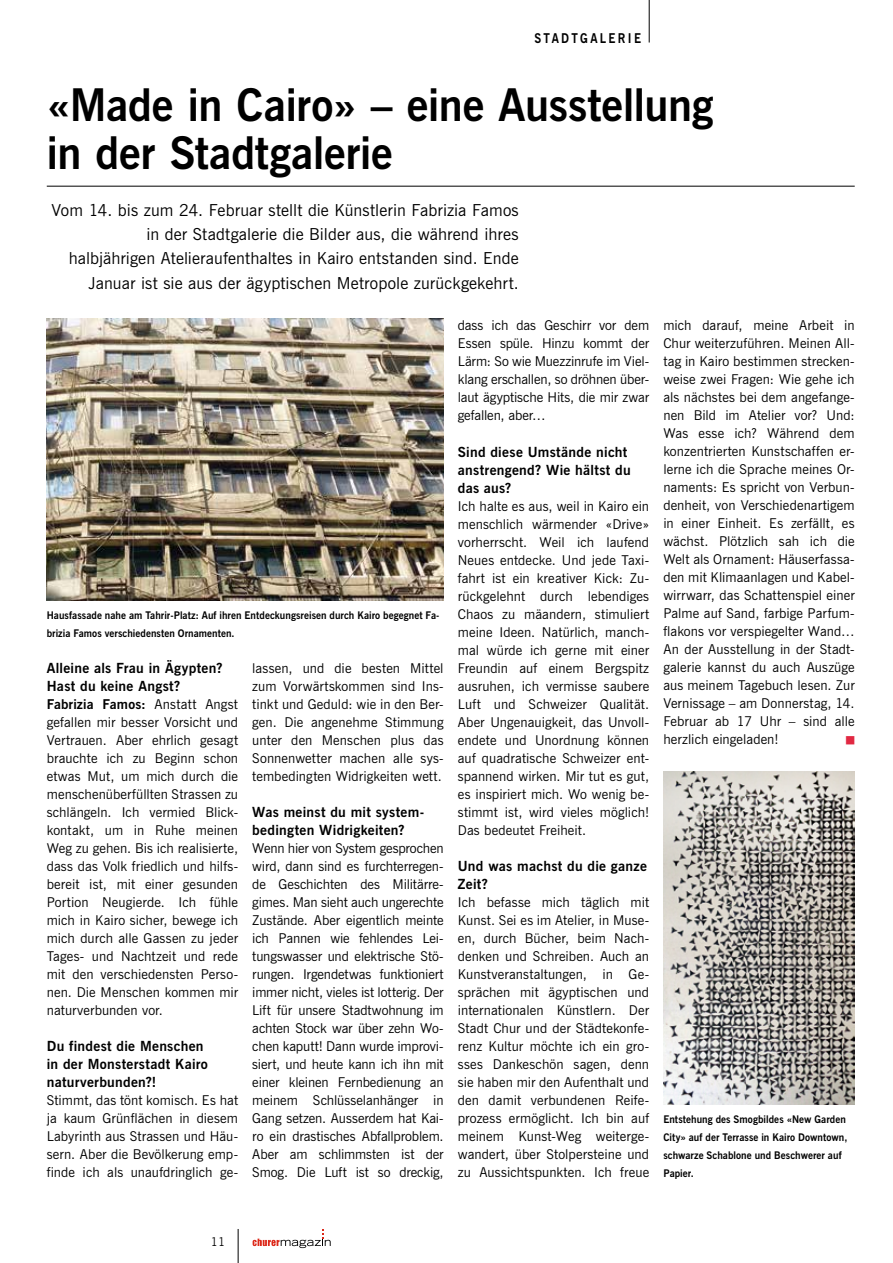
<style>
.page{position:relative;width:893px;height:1263px;background:#fff}
.page>*{position:absolute;margin:0;border:0;box-sizing:border-box;transform-origin:0 0}
.t1{font:700 45px/48px "News Gothic BT";letter-spacing:-.005em;color:#000}
.t2{font:16.5px/24px "News Gothic BT";letter-spacing:.005em;color:#000;text-align:right}
.t3{font:700 13.95px/18px "News Gothic BT";letter-spacing:.02em;color:#000}
.t4{font:13.5px/18px "News Gothic BT";letter-spacing:.005em;color:#000;text-align:justify}
.t5{font:700 13.5px "News Gothic BT";letter-spacing:.2em;color:#000;scale:.86 1}
.t6{font:12px "News Gothic BT";color:#000}
.t7{font:700 10.5px/18px "News Gothic BT";letter-spacing:.005em;color:#000;scale:.95 1}
.t8{font:9px "Zapf Dingbats IT Cby BT";color:#e12842}
.s1{font-weight:700}
</style>
<div class="page">
<hr style="left:649px;top:0;width:1px;height:43px;background:#000">
<hr style="left:238px;top:1229px;width:1px;height:34px;background:#000">
<svg style="left:253px;top:1229px;width:78px;height:19px"></svg>
<hr style="left:47px;top:186px;width:808px;height:1px;background:#000">
<img style="left:47px;top:319px;width:397px;height:281px">
<img style="left:663px;top:772px;width:192px;height:333px">
<p class="t5" style="left:534px;top:29px;width:125px">STADTGALERIE</p>
<h1 class="t1" style="left:47px;top:81px;width:668px">«Made in Cairo» – eine Ausstellung in der Stadtgalerie</h1>
<p class="t2" style="left:52px;top:198px;width:469px">Vom 14. bis zum 24. Februar stellt die Künstlerin Fabrizia Famos in der Stadtgalerie die Bilder aus, die während ihres<br>halbjährigen Atelieraufenthaltes in Kairo entstanden sind. Ende Januar ist sie aus der ägyptischen Metropole zurückgekehrt.</p>
<p class="t7" style="left:47px;top:606px;width:415px">Hausfassade nahe am Tahrir-Platz: Auf ihren Entdeckungsreisen durch Kairo begegnet Fa&shy;brizia Famos verschiedensten Ornamenten.</p>
<p class="t3" style="left:47px;top:658px;width:177px">Alleine als Frau in Ägypten?<br>Hast du keine Angst?</p>
<p class="t4" style="left:47px;top:695px;width:193px"><span class="s1">Fabrizia Famos:</span> Anstatt Angst gefallen mir besser Vorsicht und Vertrauen. Aber ehrlich gesagt brauchte ich zu Beginn schon etwas Mut, um mich durch die menschenüberfüllten Strassen zu schlängeln. Ich vermied Blick&shy;kontakt, um in Ruhe meinen Weg zu gehen. Bis ich realisierte, dass das Volk friedlich und hilfs&shy;bereit ist, mit einer gesunden Portion Neugierde. Ich fühle mich in Kairo sicher, bewege ich mich durch alle Gassen zu jeder Tages- und Nachtzeit und rede mit den verschiedensten Perso&shy;nen. Die Menschen kommen mir naturverbunden vor.</p>
<p class="t3" style="left:47px;top:1036px;width:163px">Du findest die Menschen in der Monsterstadt Kairo naturverbunden?!</p>
<p class="t4" style="left:47px;top:1091px;width:193px">Stimmt, das tönt komisch. Es hat ja kaum Grünflächen in diesem Labyrinth aus Strassen und Häu&shy;sern. Aber die Bevölkerung emp&shy;finde ich als unaufdringlich ge-</p>
<p class="t4" style="left:252px;top:659px;width:193px">lassen, und die besten Mittel zum Vorwärtskommen sind Ins&shy;tinkt und Geduld: wie in den Ber&shy;gen. Die angenehme Stimmung unter den Menschen plus das Sonnenwetter machen alle sys&shy;tembedingten Widrigkeiten wett.</p>
<p class="t3" style="left:252px;top:802px;width:173px">Was meinst du mit system&shy;bedingten Widrigkeiten?</p>
<p class="t4" style="left:252px;top:839px;width:193px">Wenn hier von System gesprochen wird, dann sind es furchterregen&shy;de Geschichten des Militärre&shy;gimes. Man sieht auch ungerechte Zustände. Aber eigentlich meinte ich Pannen wie fehlendes Lei&shy;tungswasser und elektrische Stö&shy;rungen. Irgendetwas funktioniert immer nicht, vieles ist lotterig. Der Lift für unsere Stadtwohnung im achten Stock war über zehn Wo&shy;chen kaputt! Dann wurde improvi&shy;siert, und heute kann ich ihn mit einer kleinen Fernbedienung an meinem Schlüsselanhänger in Gang setzen. Ausserdem hat Kai&shy;ro ein drastisches Abfallproblem.<br>Aber am schlimmsten ist der Smog. Die Luft ist so dreckig,</p>
<p class="t4" style="left:458px;top:317px;width:193px">dass ich das Geschirr vor dem Essen spüle. Hinzu kommt der Lärm: So wie Muezzinrufe im Viel&shy;klang erschallen, so dröhnen über&shy;laut ägyptische Hits, die mir zwar gefallen, aber…</p>
<p class="t3" style="left:458px;top:442px;width:174px">Sind diese Umstände nicht anstrengend? Wie hältst du das aus?</p>
<p class="t4" style="left:458px;top:497px;width:193px">Ich halte es aus, weil in Kairo ein menschlich wärmender «Drive» vorherrscht. Weil ich laufend Neues entdecke. Und jede Taxi&shy;fahrt ist ein kreativer Kick: Zu&shy;rückgelehnt durch lebendiges Chaos zu mäandern, stimuliert meine Ideen. Natürlich, manch&shy;mal würde ich gerne mit einer Freundin auf einem Bergspitz ausruhen, ich vermisse saubere Luft und Schweizer Qualität.<br>Aber Ungenauigkeit, das Unvoll&shy;endete und Unordnung können auf quadratische Schweizer ent&shy;spannend wirken. Mir tut es gut, es inspiriert mich. Wo wenig be&shy;stimmt ist, wird vieles möglich!<br>Das bedeutet Freiheit.</p>
<p class="t3" style="left:458px;top:856px;width:191px">Und was machst du die ganze<br>Zeit?</p>
<p class="t4" style="left:458px;top:893px;width:193px">Ich befasse mich täglich mit Kunst. Sei es im Atelier, in Muse&shy;en, durch Bücher, beim Nach&shy;denken und Schreiben. Auch an Kunstveranstaltungen, in Ge&shy;sprächen mit ägyptischen und internationalen Künstlern. Der Stadt Chur und der Städtekonfe&shy;renz Kultur möchte ich ein gro&shy;sses Dankeschön sagen, denn sie haben mir den Aufenthalt und den damit verbundenen Reife&shy;prozess ermöglicht. Ich bin auf meinem Kunst-Weg weiterge&shy;wandert, über Stolpersteine und zu Aussichtspunkten. Ich freue</p>
<p class="t4" style="left:663px;top:317px;width:193px">mich darauf, meine Arbeit in Chur weiterzuführen. Meinen All&shy;tag in Kairo bestimmen strecken&shy;weise zwei Fragen: Wie gehe ich als nächstes bei dem angefange&shy;nen Bild im Atelier vor? Und:<br>Was esse ich? Während dem konzentrierten Kunstschaffen er&shy;lerne ich die Sprache meines Or&shy;naments: Es spricht von Verbun&shy;denheit, von Verschiedenartigem in einer Einheit. Es zerfällt, es wächst. Plötzlich sah ich die Welt als Ornament: Häuserfassa&shy;den mit Klimaanlagen und Kabel&shy;wirrwarr, das Schattenspiel einer Palme auf Sand, farbige Parfum&shy;flakons vor verspiegelter Wand… An der Ausstellung in der Stadt&shy;galerie kannst du auch Auszüge aus meinem Tagebuch lesen. Zur Vernissage – am Donnerstag, 14.<br>Februar ab 17 Uhr – sind alle herzlich eingeladen!</p>
<p class="t8" style="left:846px;top:736px;width:10px">■</p>
<p class="t7" style="left:663px;top:1110px;width:195px">Entstehung des Smogbildes «New Garden<br>City» auf der Terrasse in Kairo Downtown, schwarze Schablone und Beschwerer auf<br>Papier.</p>
<p class="t6" style="left:211px;top:1234px;width:16px">11</p>
</div>
